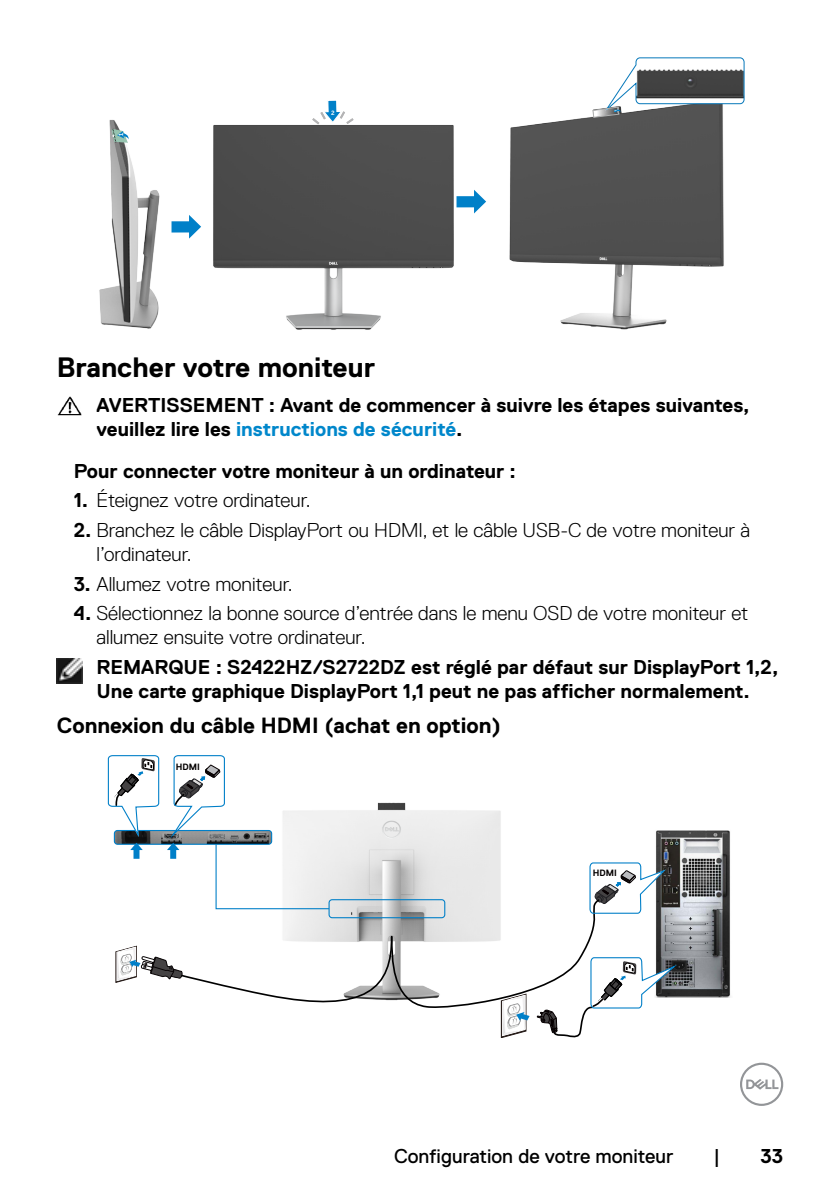
<style>
.page{position:relative;width:840px;height:1191px;background:#fff}
.page>*{position:absolute;margin:0;border:0;box-sizing:border-box;transform-origin:0 0}
.t1{font:700 28px "Dell Replica";color:#000}
.t2{font:700 22px "Dell Replica";color:#000}
.t3{font:700 20px/24px "Dell Replica";color:#000}
.t4{font:300 20px/24px "Dell Replica";color:#000}
.t5{font:20px "Dell Replica";color:#000}
.t6{font:700 9.2px "Dell Replica";color:#040000}
.t7{font:6.2px "Museo Sans For Dell 700";color:#fff}
.s1{color:#0087cb}
.s2{font-weight:700}
</style>
<div class="page">
<svg style="left:740px;top:1062px;width:42px;height:44px"></svg>
<img style="left:213px;top:125px;width:241px;height:205px">
<img style="left:509px;top:117px;width:215px;height:213px">
<img style="left:99px;top:119px;width:61px;height:210px">
<svg style="left:311px;top:100px;width:44px;height:26px"></svg>
<svg style="left:112px;top:129px;width:17px;height:14px"></svg>
<svg style="left:171px;top:215px;width:30px;height:24px"></svg>
<svg style="left:456px;top:190px;width:30px;height:23px"></svg>
<img style="left:57px;top:396px;width:25px;height:20px">
<img style="left:57px;top:658px;width:25px;height:26px">
<img style="left:679px;top:830px;width:52px;height:168px">
<svg style="left:108px;top:755px;width:571px;height:283px"></svg>
<svg style="left:592px;top:57px;width:152px;height:60px"></svg>
<p class="t7" style="left:117px;top:136px;width:5px;rotate:-90deg">1</p>
<p class="t7" style="left:331px;top:109px;width:5px">2</p>
<h1 class="t1" style="left:57px;top:352px;width:320px">Brancher votre moniteur</h1>
<p class="t3" style="left:96px;top:394px;width:654px">AVERTISSEMENT : Avant de commencer à suivre les étapes suivantes, veuillez lire les <span class="s1">instructions de sécurité</span>.</p>
<p class="t3" style="left:74px;top:459px;width:443px">Pour connecter votre moniteur à un ordinateur :</p>
<p class="t4" style="left:74px;top:488px;width:238px"><span class="s2">1.</span> Éteignez votre ordinateur.</p>
<p class="t4" style="left:96px;top:518px;width:654px;text-indent:-23px"><span class="s2">2.</span> Branchez le câble DisplayPort ou HDMI, et le câble USB-C de votre moniteur à l’ordinateur.</p>
<p class="t4" style="left:74px;top:572px;width:220px"><span class="s2">3.</span> Allumez votre moniteur.</p>
<p class="t4" style="left:96px;top:601px;width:653px;text-indent:-23px"><span class="s2">4.</span> Sélectionnez la bonne source d’entrée dans le menu OSD de votre moniteur et allumez ensuite votre ordinateur.</p>
<p class="t3" style="left:96px;top:655px;width:683px">REMARQUE : S2422HZ/S2722DZ est réglé par défaut sur DisplayPort 1,2,<br>Une carte graphique DisplayPort 1,1 peut ne pas afficher normalement.</p>
<p class="t2" style="left:57px;top:713px;width:445px">Connexion du câble HDMI (achat en option)</p>
<p class="t6" style="left:176px;top:762px;width:26px">HDMI</p>
<p class="t6" style="left:592px;top:867px;width:26px">HDMI</p>
<p class="t5" style="left:394px;top:1144px;width:281px">Configuration de votre moniteur</p>
<p class="t5" style="left:713px;top:1144px;width:8px">|</p>
<p class="t3" style="left:760px;top:1143px;width:24px">33</p>
</div>
